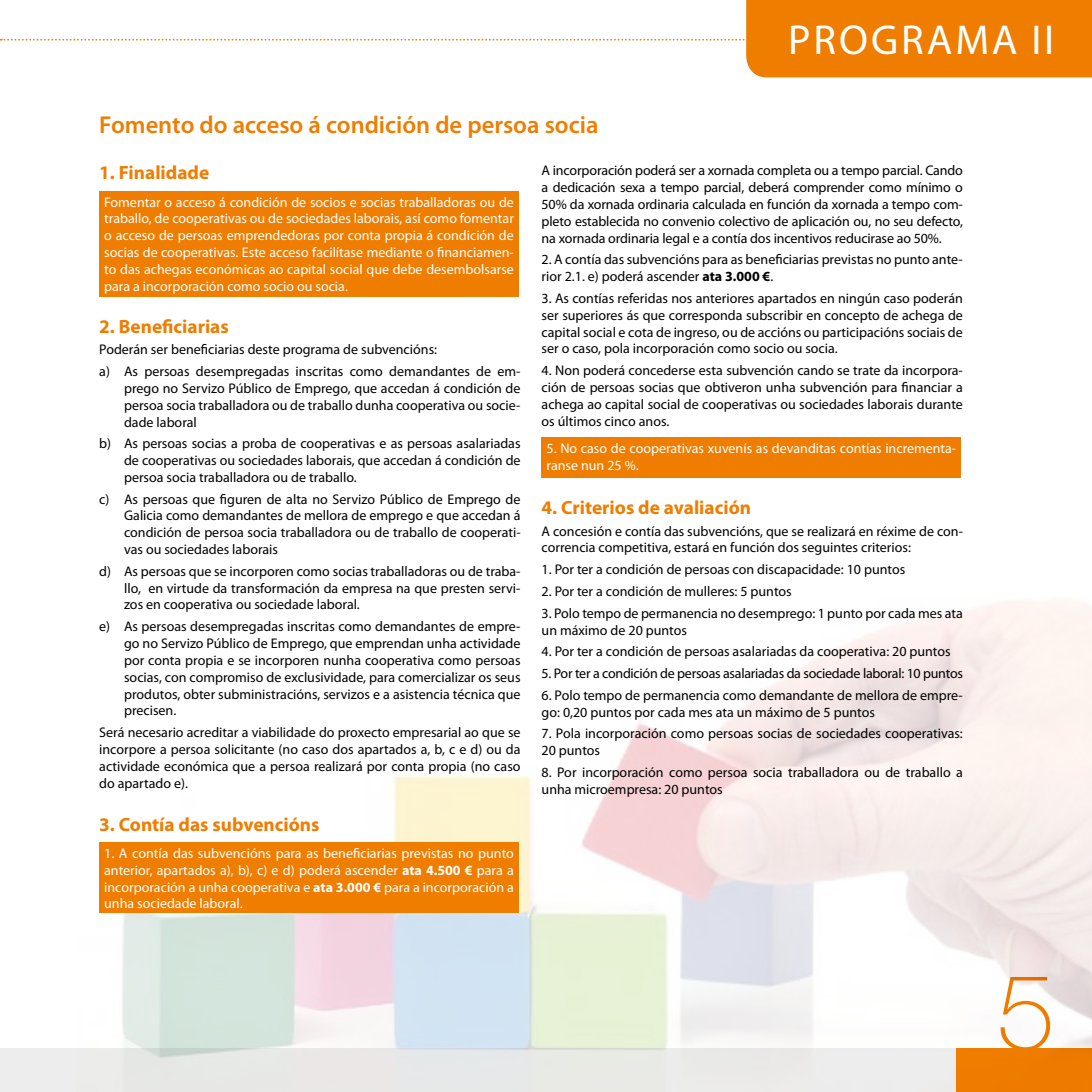
<style>
.page{position:relative;width:1092px;height:1092px;background:#fff}
.page>*{position:absolute;margin:0;border:0;box-sizing:border-box;transform-origin:0 0}
.t1{font:100 105px "Helvetica Neue LT Com";color:#ef7d00}
.t2{font:42px "Myriad Pro";color:#fff}
.t3{font:600 24.5px "Myriad Pro";color:#ef7d00}
.t4{font:700 19.25px "Myriad Pro";color:#ef7d00}
.t5{font:14px/16.8px "Myriad Pro";color:#000;text-align:justify}
.t6{font:14px/16.8px "Myriad Pro";color:#fff;text-align:justify}
.t7{font:14px "Myriad Pro";letter-spacing:-.02em;color:#000}
.s1{font-weight:700}
</style>
<div class="page">
<div style="left:0;top:1048px;width:955px;height:43px;background:#ededed"></div>
<svg style="left:0;top:0;width:1092px;height:77px"></svg>
<img style="left:122px;top:600px;width:969px;height:491px">
<div style="left:99px;top:191px;width:420px;height:105px;background:#ef7d00"></div>
<div style="left:99px;top:842px;width:420px;height:71px;background:#ef7d00"></div>
<div style="left:541px;top:437px;width:420px;height:41px;background:#ef7d00"></div>
<h2 class="t2" style="left:788px;top:14px;width:30px">programa</h2>
<h2 class="t2" style="left:1031px;top:14px;width:25px">II</h2>
<h3 class="t3" style="left:99px;top:109px;width:500px">Fomento do acceso á condición de persoa socia</h3>
<h3 class="t4" style="left:99px;top:160px;width:111px">1. Finalidade</h3>
<p class="t6" style="left:104px;top:193px;width:411px">Fomentar o acceso á condición de socios e socias traballadoras ou de traballo, de cooperativas ou de sociedades laborais, así como fomentar o acceso de persoas emprendedoras por conta propia á condición de socias de cooperativas. Este acceso facilítase mediante o financiamen&shy;to das achegas económicas ao capital social que debe desembolsarse para a incorporación como socio ou socia.</p>
<h3 class="t4" style="left:99px;top:313px;width:131px">2. Beneficiarias</h3>
<p class="t5" style="left:99px;top:338px;width:423px;line-height:21.7px">Poderán ser beneficiarias deste programa de subvencións:<br>a) As persoas desempregadas inscritas como demandantes de em-</p>
<p class="t5" style="left:124px;top:379px;width:398px">prego no Servizo Público de Emprego, que accedan á condición de persoa socia traballadora ou de traballo dunha cooperativa ou socie&shy;dade laboral</p>
<p class="t5" style="left:124px;top:435px;width:398px;text-indent:-25px">b) As persoas socias a proba de cooperativas e as persoas asalariadas de cooperativas ou sociedades laborais, que accedan á condición de persoa socia traballadora ou de traballo.</p>
<p class="t5" style="left:124px;top:490px;width:398px;text-indent:-25px">c) As persoas que figuren de alta no Servizo Público de Emprego de Galicia como demandantes de mellora de emprego e que accedan á condición de persoa socia traballadora ou de traballo de cooperati&shy;vas ou sociedades laborais</p>
<p class="t5" style="left:124px;top:562px;width:398px;text-indent:-25px">d) As persoas que se incorporen como socias traballadoras ou de traba&shy;llo, en virtude da transformación da empresa na que presten servi&shy;zos en cooperativa ou sociedade laboral.</p>
<p class="t5" style="left:124px;top:618px;width:398px;text-indent:-25px">e) As persoas desempregadas inscritas como demandantes de empre&shy;go no Servizo Público de Emprego, que emprendan unha actividade por conta propia e se incorporen nunha cooperativa como persoas socias, con compromiso de exclusividade, para comercializar os seus produtos, obter subministracións, servizos e a asistencia técnica que precisen.</p>
<p class="t5" style="left:99px;top:723px;width:423px">Será necesario acreditar a viabilidade do proxecto empresarial ao que se incorpore a persoa solicitante (no caso dos apartados a, b, c e d) ou da actividade económica que a persoa realizará por conta propia (no caso do apartado e).</p>
<h3 class="t4" style="left:99px;top:811px;width:222px">3. Contía das subvencións</h3>
<p class="t6" style="left:104px;top:844px;width:411px">1. A contía das subvencións para as beneficiarias previstas no punto anterior, apartados a), b), c) e d) poderá ascender <span class="s1">ata 4.500 €</span> para a incorporación a unha cooperativa e <span class="s1">ata 3.000 €</span> para a incorporación a unha sociedade laboral.</p>
<p class="t5" style="left:541px;top:162px;width:423px">A incorporación poderá ser a xornada completa ou a tempo parcial. Cando a dedicación sexa a tempo parcial, deberá comprender como mínimo o 50% da xornada ordinaria calculada en función da xornada a tempo com&shy;pleto establecida no convenio colectivo de aplicación ou, no seu defecto, na xornada ordinaria legal e a contía dos incentivos reducirase ao 50%.</p>
<p class="t5" style="left:541px;top:251px;width:423px">2. A contía das subvencións para as beneficiarias previstas no punto ante&shy;rior 2.1. e) poderá ascender <span class="s1">ata 3.000 €</span>.</p>
<p class="t5" style="left:541px;top:289px;width:423px">3. As contías referidas nos anteriores apartados en ningún caso poderán ser superiores ás que corresponda subscribir en concepto de achega de capital social e cota de ingreso, ou de accións ou participacións sociais de ser o caso, pola incorporación como socio ou socia.</p>
<p class="t5" style="left:541px;top:362px;width:423px">4. Non poderá concederse esta subvención cando se trate da incorpora&shy;ción de persoas socias que obtiveron unha subvención para financiar a achega ao capital social de cooperativas ou sociedades laborais durante os últimos cinco anos.</p>
<p class="t6" style="left:546px;top:439px;width:411px">5. No caso de cooperativas xuvenís as devanditas contías incrementa&shy;ranse nun 25 %.</p>
<h3 class="t4" style="left:541px;top:494px;width:211px">4. Criterios de avaliación</h3>
<p class="t5" style="left:541px;top:522px;width:423px">A concesión e contía das subvencións, que se realizará en réxime de con&shy;correncia competitiva, estará en función dos seguintes criterios:</p>
<p class="t5" style="left:541px;top:561px;width:365px">1. Por ter a condición de persoas con discapacidade: 10 puntos</p>
<p class="t5" style="left:541px;top:582px;width:252px">2. Por ter a condición de mulleres: 5 puntos</p>
<p class="t5" style="left:541px;top:604px;width:423px">3. Polo tempo de permanencia no desemprego: 1 punto por cada mes ata un máximo de 20 puntos</p>
<p class="t5" style="left:541px;top:643px;width:410px">4. Por ter a condición de persoas asalariadas da cooperativa: 20 puntos</p>
<p class="t7" style="left:541px;top:664px;width:423px">5. Por ter a condición de persoas asalariadas da sociedade laboral: 10 puntos</p>
<p class="t5" style="left:541px;top:686px;width:423px">6. Polo tempo de permanencia como demandante de mellora de empre&shy;go: 0,20 puntos por cada mes ata un máximo de 5 puntos</p>
<p class="t5" style="left:541px;top:725px;width:423px">7. Pola incorporación como persoas socias de sociedades cooperativas:<br>20 puntos</p>
<p class="t5" style="left:541px;top:763px;width:423px">8. Por incorporación como persoa socia traballadora ou de traballo a unha microempresa: 20 puntos</p>
<h1 class="t1" style="left:996px;top:949px;width:60px">5</h1>
</div>
